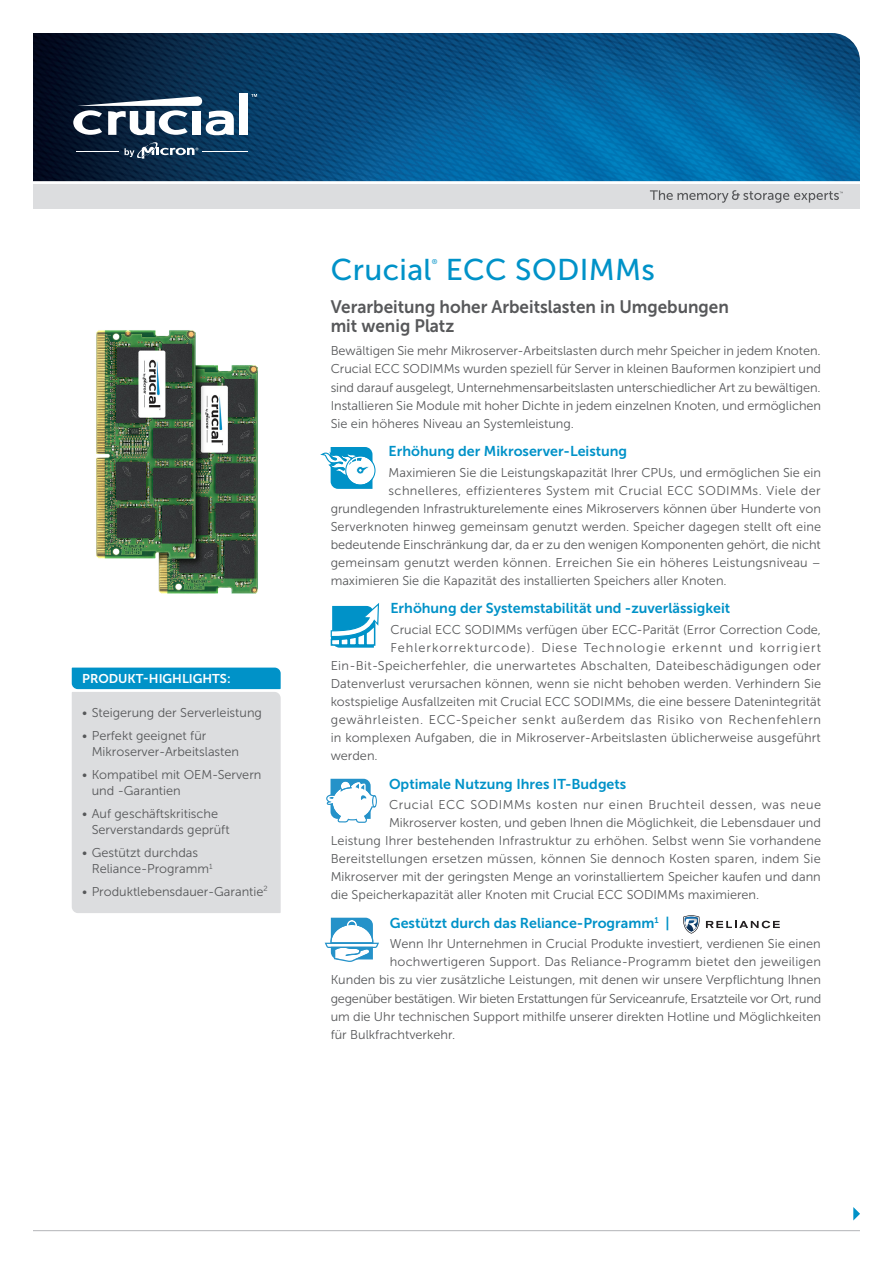
<style>
.page{position:relative;width:893px;height:1263px;background:#fff}
.page>*{position:absolute;margin:0;border:0;box-sizing:border-box;transform-origin:0 0}
.H1-Headline{font:30px "Museo Sans 500";letter-spacing:.015em;color:#0092c8}
.H2-B__Standard_Headl{font:18px/19.5px "Museo Sans 700";color:#57585a;scale:.95 1}
.H3-B__subheadline_bl{font:14.25px "Museo Sans 700";color:#0092c8}
.body_copy{font:12.75px/18px "Museo Sans 300";color:#57585a}
.body_copy-2{font:12.75px "Museo Sans 300";letter-spacing:-.02em;color:#57585a}
.body_copy-3{font:12.75px "Museo Sans 300";letter-spacing:.025em;color:#57585a}
.body_copy-4{font:12.75px "Museo Sans 300";letter-spacing:.05em;color:#57585a}
.body_copy-5{font:12.75px "Museo Sans 300";letter-spacing:.03em;color:#57585a}
.body_copy-6{font:12.75px "Museo Sans 300";letter-spacing:.075em;color:#57585a}
.body_copy-7{font:12.75px "Museo Sans 300";letter-spacing:.04em;color:#57585a}
.Headline__Bulleted_L{font:12.75px "Museo Sans 700";color:#fff}
.H1-Headline-2{font:7.05px "Museo Sans 500";color:#0092c8}
</style>
<div class="page">
<img style="left:33px;top:33px;width:827px;height:148px">
<hr style="left:76px;top:151px;width:42px;height:1px;background:#fff">
<hr style="left:202px;top:151px;width:45px;height:1px;background:#fff">
<svg style="left:125px;top:142px;width:73px;height:17px"></svg>
<div style="left:239px;top:94px;width:9px;height:41px;background:#fff"></div>
<svg style="left:73px;top:96px;width:161px;height:40px"></svg>
<svg style="left:251px;top:94px;width:6px;height:3px"></svg>
<div style="left:33px;top:184px;width:827px;height:24px;background:#dcdddf"></div>
<svg style="left:650px;top:190px;width:193px;height:13px"></svg>
<hr style="left:33px;top:1230px;width:827px;height:1px;background:#bcbdc0">
<svg style="left:853px;top:1207px;width:7px;height:13px"></svg>
<svg style="left:320px;top:447px;width:55px;height:42px"></svg>
<svg style="left:330px;top:603px;width:49px;height:45px"></svg>
<svg style="left:326px;top:779px;width:51px;height:44px"></svg>
<svg style="left:325px;top:918px;width:54px;height:44px"></svg>
<svg style="left:683px;top:915px;width:97px;height:19px"></svg>
<div style="left:72px;top:668px;width:209px;height:21px;background:#0092c8"></div>
<div style="left:72px;top:692px;width:209px;height:221px;background:#dcdddf"></div>
<img style="left:96px;top:330px;width:162px;height:264px">
<p class="Headline__Bulleted_L" style="left:82px;top:671px;width:150px">PRODUKT-HIGHLIGHTS:</p>
<p class="body_copy" style="left:82px;top:704px;width:181px">• Steigerung der Serverleistung</p>
<p class="body_copy" style="left:92px;top:727px;width:149px;line-height:16.5px;text-indent:-9px">• Perfekt geeignet für<br>Mikroserver-Arbeitslasten</p>
<p class="body_copy" style="left:92px;top:766px;width:171px;line-height:16.5px;text-indent:-9px">• Kompatibel mit OEM-Servern und -Garantien</p>
<p class="body_copy" style="left:92px;top:805px;width:139px;line-height:16.5px;text-indent:-9px">• Auf geschäftskritische<br>Serverstandards geprüft</p>
<p class="body_copy" style="left:92px;top:844px;width:122px;line-height:16.5px;text-indent:-9px">• Gestützt durchdas<br>Reliance-Programm<sup>1</sup></p>
<p class="body_copy" style="left:82px;top:882px;width:187px">• Produktlebensdauer-Garantie<sup>2</sup></p>
<p class="H1-Headline" style="left:331px;top:253px;width:102px">Crucial</p>
<p class="H1-Headline-2" style="left:432px;top:257px;width:7px">®</p>
<p class="H1-Headline" style="left:446px;top:253px;width:211px">ECC SODIMMs</p>
<p class="H2-B__Standard_Headl" style="left:331px;top:297px;width:421px">Verarbeitung hoher Arbeitslasten in Umgebungen mit wenig Platz</p>
<p class="body_copy" style="left:331px;top:342px;width:492px;text-align:justify">Bewältigen Sie mehr Mikroserver-Arbeitslasten durch mehr Speicher in jedem Knoten.<br>Crucial ECC SODIMMs wurden speziell für Server in kleinen Bauformen konzipiert und sind darauf ausgelegt, Unternehmensarbeitslasten unterschiedlicher Art zu bewältigen.<br>Installieren Sie Module mit hoher Dichte in jedem einzelnen Knoten, und ermöglichen Sie ein höheres Niveau an Systemleistung.</p>
<p class="H3-B__subheadline_bl" style="left:389px;top:443px;width:240px">Erhöhung der Mikroserver-Leistung</p>
<p class="body_copy" style="left:389px;top:463px;width:434px">Maximieren Sie die Leistungskapazität Ihrer CPUs, und ermöglichen Sie ein</p>
<p class="body_copy-5" style="left:389px;top:483px;width:434px">schnelleres, effizienteres System mit Crucial ECC SODIMMs. Viele der</p>
<p class="body_copy" style="left:331px;top:499px;width:492px">grundlegenden Infrastrukturelemente eines Mikroservers können über Hunderte von</p>
<p class="body_copy" style="left:331px;top:517px;width:492px">Serverknoten hinweg gemeinsam genutzt werden. Speicher dagegen stellt oft eine</p>
<p class="body_copy" style="left:331px;top:535px;width:492px">bedeutende Einschränkung dar, da er zu den wenigen Komponenten gehört, die nicht</p>
<p class="body_copy" style="left:331px;top:553px;width:492px">gemeinsam genutzt werden können. Erreichen Sie ein höheres Leistungsniveau –</p>
<p class="body_copy" style="left:331px;top:571px;width:398px">maximieren Sie die Kapazität des installierten Speichers aller Knoten.</p>
<p class="H3-B__subheadline_bl" style="left:390px;top:600px;width:341px">Erhöhung der Systemstabilität und -zuverlässigkeit</p>
<p class="body_copy" style="left:390px;top:621px;width:432px">Crucial ECC SODIMMs verfügen über ECC-Parität (Error Correction Code,</p>
<p class="body_copy-6" style="left:390px;top:641px;width:432px">Fehlerkorrekturcode). Diese Technologie erkennt und korrigiert</p>
<p class="body_copy-3" style="left:331px;top:659px;width:492px">Ein-Bit-Speicherfehler, die unerwartetes Abschalten, Dateibeschädigungen oder</p>
<p class="body_copy" style="left:331px;top:675px;width:492px">Datenverlust verursachen können, wenn sie nicht behoben werden. Verhindern Sie</p>
<p class="body_copy" style="left:331px;top:693px;width:492px">kostspielige Ausfallzeiten mit Crucial ECC SODIMMs, die eine bessere Datenintegrität</p>
<p class="body_copy-4" style="left:331px;top:713px;width:492px">gewährleisten. ECC-Speicher senkt außerdem das Risiko von Rechenfehlern</p>
<p class="body_copy" style="left:331px;top:729px;width:492px">in komplexen Aufgaben, die in Mikroserver-Arbeitslasten üblicherweise ausgeführt</p>
<p class="body_copy" style="left:331px;top:747px;width:49px">werden.</p>
<p class="H3-B__subheadline_bl" style="left:389px;top:776px;width:239px">Optimale Nutzung Ihres IT-Budgets</p>
<p class="body_copy-7" style="left:389px;top:798px;width:434px">Crucial ECC SODIMMs kosten nur einen Bruchteil dessen, was neue</p>
<p class="body_copy" style="left:389px;top:814px;width:433px">Mikroserver kosten, und geben Ihnen die Möglichkeit, die Lebensdauer und</p>
<p class="body_copy" style="left:331px;top:832px;width:492px">Leistung Ihrer bestehenden Infrastruktur zu erhöhen. Selbst wenn Sie vorhandene</p>
<p class="body_copy" style="left:331px;top:850px;width:492px">Bereitstellungen ersetzen müssen, können Sie dennoch Kosten sparen, indem Sie</p>
<p class="body_copy" style="left:331px;top:868px;width:492px">Mikroserver mit der geringsten Menge an vorinstalliertem Speicher kaufen und dann</p>
<p class="body_copy" style="left:331px;top:886px;width:430px">die Speicherkapazität aller Knoten mit Crucial ECC SODIMMs maximieren.</p>
<p class="H3-B__subheadline_bl" style="left:390px;top:915px;width:281px">Gestützt durch das Reliance-Programm<sup>1</sup> |</p>
<p class="body_copy" style="left:390px;top:935px;width:432px">Wenn Ihr Unternehmen in Crucial Produkte investiert, verdienen Sie einen</p>
<p class="body_copy" style="left:390px;top:953px;width:433px">hochwertigeren Support. Das Reliance-Programm bietet den jeweiligen</p>
<p class="body_copy" style="left:331px;top:971px;width:492px">Kunden bis zu vier zusätzliche Leistungen, mit denen wir unsere Verpflichtung Ihnen</p>
<p class="body_copy-2" style="left:331px;top:991px;width:492px">gegenüber bestätigen. Wir bieten Erstattungen für Serviceanrufe, Ersatzteile vor Ort, rund</p>
<p class="body_copy" style="left:331px;top:1007px;width:492px">um die Uhr technischen Support mithilfe unserer direkten Hotline und Möglichkeiten</p>
<p class="body_copy" style="left:331px;top:1025px;width:126px">für Bulkfrachtverkehr.</p>
</div>
